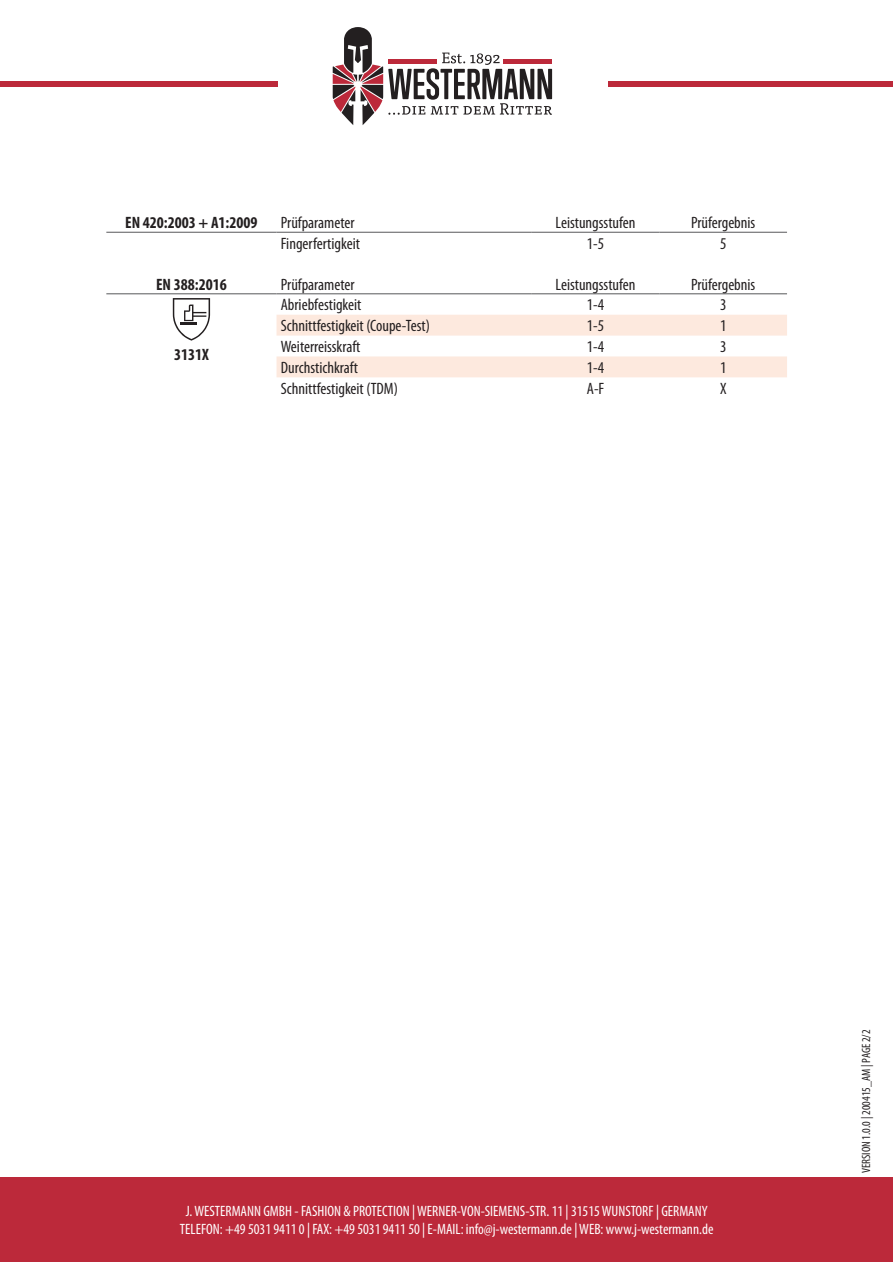
<style>
.page{position:relative;width:893px;height:1262px;background:#fff}
.page>*{position:absolute;margin:0;border:0;box-sizing:border-box;transform-origin:0 0}
.t1{font:condensed 16.5px "Myriad Pro";color:#231f20}
.t2{font:700 condensed 16.5px "Myriad Pro";color:#231f20}
.t3{font:condensed 15px/18px "Myriad Pro";color:#fff;text-align:center}
.t4{font:condensed 12px "Myriad Pro";color:#231f20}
</style>
<div class="page">
<hr style="left:106px;top:232px;width:170px;height:1px;background:#57585a">
<hr style="left:276px;top:232px;width:255px;height:1px;background:#57585a">
<hr style="left:531px;top:232px;width:128px;height:1px;background:#57585a">
<hr style="left:659px;top:232px;width:128px;height:1px;background:#57585a">
<svg style="left:276px;top:315px;width:511px;height:62px"></svg>
<hr style="left:106px;top:293px;width:170px;height:1px;background:#57585a">
<hr style="left:276px;top:293px;width:255px;height:1px;background:#57585a">
<hr style="left:531px;top:293px;width:128px;height:1px;background:#57585a">
<hr style="left:659px;top:293px;width:128px;height:1px;background:#57585a">
<svg style="left:173px;top:298px;width:37px;height:42px"></svg>
<div style="left:0;top:82px;width:278px;height:5px;background:#bc293a"></div>
<div style="left:608px;top:82px;width:285px;height:5px;background:#bc293a"></div>
<svg style="left:333px;top:27px;width:219px;height:98px"></svg>
<div style="left:0;top:1176px;width:893px;height:86px;background:#bc293a"></div>
<p class="t2" style="left:125px;top:212px;width:134px">EN 420:2003 + A1:2009</p>
<p class="t1" style="left:281px;top:212px;width:75px">Prüfparameter</p>
<p class="t1" style="left:555px;top:212px;width:81px">Leistungsstufen</p>
<p class="t1" style="left:691px;top:212px;width:66px">Prüfergebnis</p>
<p class="t1" style="left:281px;top:233px;width:81px">Fingerfertigkeit</p>
<p class="t1" style="left:587px;top:233px;width:19px">1-5</p>
<p class="t1" style="left:720px;top:233px;width:8px">5</p>
<p class="t2" style="left:156px;top:274px;width:72px">EN 388:2016</p>
<p class="t1" style="left:281px;top:274px;width:75px">Prüfparameter</p>
<p class="t1" style="left:555px;top:274px;width:81px">Leistungsstufen</p>
<p class="t1" style="left:691px;top:274px;width:66px">Prüfergebnis</p>
<p class="t2" style="left:174px;top:344px;width:36px">3131X</p>
<p class="t1" style="left:281px;top:295px;width:82px">Abriebfestigkeit</p>
<p class="t1" style="left:587px;top:295px;width:19px">1-4</p>
<p class="t1" style="left:720px;top:295px;width:8px">3</p>
<p class="t1" style="left:281px;top:316px;width:151px">Schnittfestigkeit (Coupe-Test)</p>
<p class="t1" style="left:587px;top:316px;width:19px">1-5</p>
<p class="t1" style="left:720px;top:316px;width:8px">1</p>
<p class="t1" style="left:281px;top:337px;width:81px">Weiterreisskraft</p>
<p class="t1" style="left:587px;top:337px;width:19px">1-4</p>
<p class="t1" style="left:720px;top:337px;width:8px">3</p>
<p class="t1" style="left:281px;top:358px;width:79px">Durchstichkraft</p>
<p class="t1" style="left:587px;top:358px;width:19px">1-4</p>
<p class="t1" style="left:720px;top:358px;width:8px">1</p>
<p class="t1" style="left:281px;top:378px;width:119px">Schnittfestigkeit (TDM)</p>
<p class="t1" style="left:587px;top:378px;width:19px">A-F</p>
<p class="t1" style="left:720px;top:378px;width:8px">X</p>
<p class="t3" style="left:180px;top:1202px;width:535px">J. WESTERMANN GMBH - FASHION &amp; PROTECTION | WERNER-VON-SIEMENS-STR. 11 | 31515 WUNSTORF | GERMANY<br>TELEFON: +49 5031 9411 0 | FAX: +49 5031 9411 50 | E-MAIL: info@j-westermann.de | WEB: www.j-westermann.de</p>
<p class="t4" style="left:859px;top:1173px;width:145px;rotate:-90deg">VERSION 1.0.0 | 200415_AM | PAGE 2/2</p>
</div>
